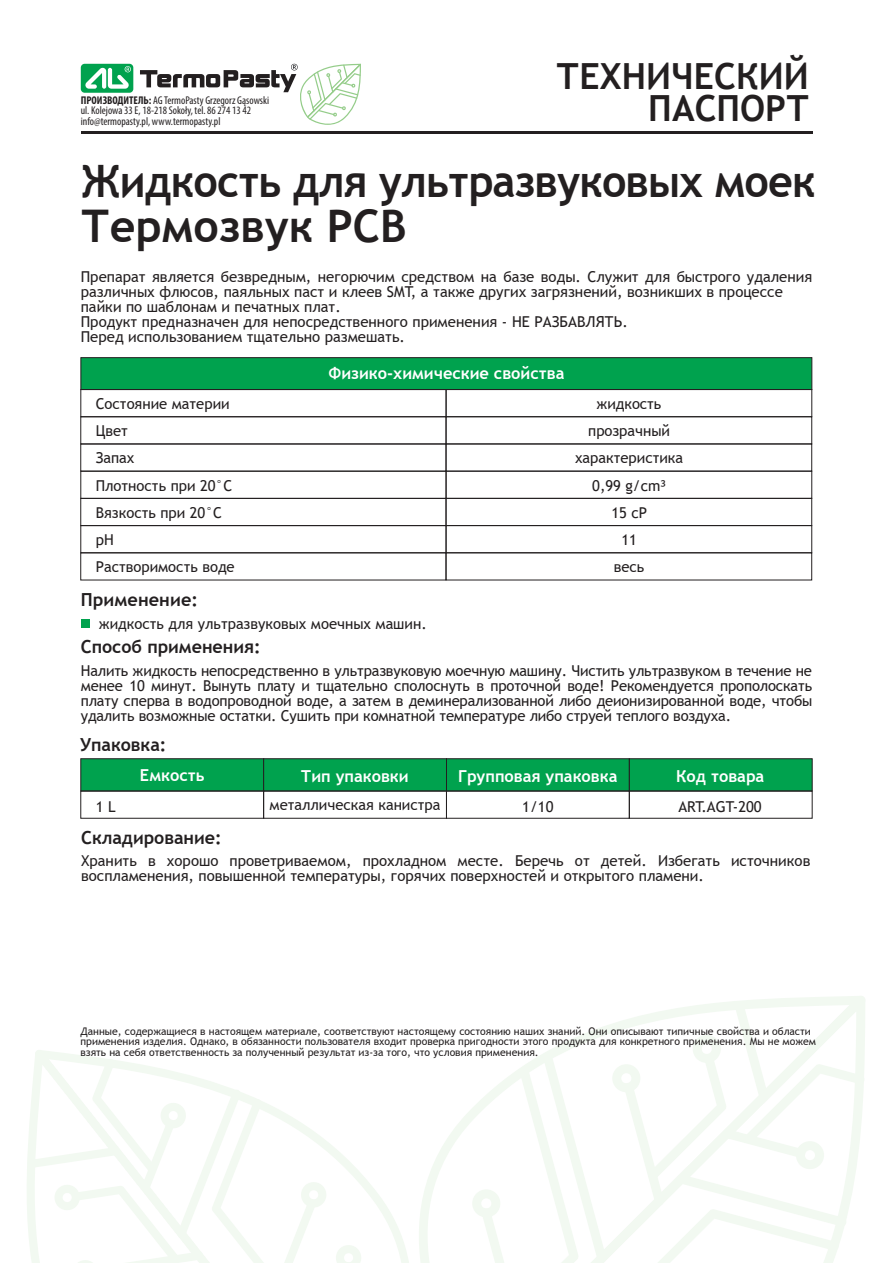
<style>
.page{position:relative;width:893px;height:1263px;background:#fff}
.page>*{position:absolute;margin:0;border:0;box-sizing:border-box;transform-origin:0 0}
.t1{font:700 45px "Trebuchet MS";color:#231f20}
.t2{font:700 44.7px "Trebuchet MS";letter-spacing:-.02em;color:#231f20;scale:.96 1}
.t3{font:700 36px/31.5px "Trebuchet MS";color:#231f20;text-align:right}
.t4{font:700 18px "Trebuchet MS";color:#231f20}
.t5{font:700 16.5px "Trebuchet MS";color:#fff}
.t6{font:15px/15px "Trebuchet MS";color:#231f20}
.t7{font:condensed 11.25px/10.5px "Myriad Pro";color:#231f20}
.t8{font:10.5px/10.5px "Trebuchet MS";color:#231f20}
.s1{font-weight:700}
</style>
<div class="page">
<svg style="left:448px;top:996px;width:417px;height:267px"></svg>
<svg style="left:348px;top:1138px;width:100px;height:125px"></svg>
<svg style="left:27px;top:1050px;width:321px;height:213px"></svg>
<div style="left:81px;top:64px;width:52px;height:29px;background:#00a24e;border-radius:4px"></div>
<svg style="left:85px;top:66px;width:46px;height:23px"></svg>
<hr style="left:81px;top:131px;width:731px;height:2px;background:#231f20">
<svg style="left:140px;top:64px;width:221px;height:61px"></svg>
<div style="left:81px;top:620px;width:9px;height:8px;background:#00a24e"></div>
<div style="left:81px;top:357px;width:731px;height:33px;background:#00a24e;border:1px solid #231f20"></div>
<div style="left:446px;top:389px;width:366px;height:28px;border:1px solid #231f20"></div>
<div style="left:81px;top:389px;width:365px;height:28px;border:1px solid #231f20"></div>
<div style="left:446px;top:416px;width:366px;height:28px;border:1px solid #231f20"></div>
<div style="left:81px;top:416px;width:365px;height:28px;border:1px solid #231f20"></div>
<div style="left:446px;top:471px;width:366px;height:28px;border:1px solid #231f20"></div>
<div style="left:81px;top:471px;width:365px;height:28px;border:1px solid #231f20"></div>
<div style="left:446px;top:498px;width:366px;height:28px;border:1px solid #231f20"></div>
<div style="left:81px;top:498px;width:365px;height:28px;border:1px solid #231f20"></div>
<div style="left:446px;top:525px;width:366px;height:28px;border:1px solid #231f20"></div>
<div style="left:81px;top:525px;width:365px;height:28px;border:1px solid #231f20"></div>
<div style="left:446px;top:758px;width:184px;height:33px;background:#00a24e;border:1px solid #231f20"></div>
<div style="left:81px;top:758px;width:183px;height:33px;background:#00a24e;border:1px solid #231f20"></div>
<div style="left:263px;top:758px;width:184px;height:33px;background:#00a24e;border:1px solid #231f20"></div>
<div style="left:629px;top:758px;width:183px;height:33px;background:#00a24e;border:1px solid #231f20"></div>
<div style="left:446px;top:791px;width:183px;height:27px;border:1px solid #231f20"></div>
<div style="left:81px;top:791px;width:183px;height:27px;border:1px solid #231f20"></div>
<div style="left:263px;top:791px;width:184px;height:27px;border:1px solid #231f20"></div>
<div style="left:629px;top:791px;width:183px;height:27px;border:1px solid #231f20"></div>
<p class="t7" style="left:81px;top:95px;width:190px"><span class="s1">ПРОИЗВОДИТЕЛЬ:</span> AG TermoPasty Grzegorz Gąsowski ul. Kolejowa 33 E, 18-218 Sokoły, tel. 86 274 13 42 info@termopasty.pl, www.termopasty.pl</p>
<h3 class="t3" style="left:556px;top:61px;width:255px">ТЕХНИЧЕСКИЙ<br>ПАСПОРТ</h3>
<h2 class="t2" style="left:81px;top:153px;width:767px">Жидкость для ультразвуковых моек</h2>
<h1 class="t1" style="left:81px;top:198px;width:327px">Термозвук PCB</h1>
<p class="t6" style="left:81px;top:270px;width:733px">Препарат является безвредным, негорючим средством на базе воды. Служит для быстрого удаления различных флюсов, паяльных паст и клеев SMT, а также других загрязнений, возникших в процессе пайки по шаблонам и печатных плат.<br>Продукт предназначен для непосредственного применения - НЕ РАЗБАВЛЯТЬ.<br>Перед использованием тщательно размешать.</p>
<p class="t5" style="left:329px;top:363px;width:237px">Физико-химические свойства</p>
<p class="t6" style="left:96px;top:396px;width:135px">Состояние материи</p>
<p class="t6" style="left:597px;top:396px;width:66px">жидкость</p>
<p class="t6" style="left:96px;top:423px;width:34px">Цвет</p>
<p class="t6" style="left:588px;top:423px;width:83px">прозрачный</p>
<p class="t6" style="left:96px;top:451px;width:40px">Запах</p>
<p class="t6" style="left:575px;top:451px;width:110px">характеристика</p>
<p class="t6" style="left:96px;top:478px;width:138px">Плотность при 20°C</p>
<p class="t6" style="left:592px;top:478px;width:75px">0,99 g/cm3</p>
<p class="t6" style="left:96px;top:505px;width:128px">Вязкость при 20°C</p>
<p class="t6" style="left:611px;top:505px;width:37px">15 cP</p>
<p class="t6" style="left:96px;top:532px;width:19px">pH</p>
<p class="t6" style="left:621px;top:532px;width:17px">11</p>
<p class="t6" style="left:96px;top:559px;width:140px">Растворимость воде</p>
<p class="t6" style="left:614px;top:559px;width:32px">весь</p>
<p class="t4" style="left:81px;top:589px;width:119px">Применение:</p>
<p class="t6" style="left:99px;top:616px;width:329px">жидкость для ультразвуковых моечных машин.</p>
<p class="t4" style="left:81px;top:636px;width:181px">Способ применения:</p>
<p class="t6" style="left:81px;top:663px;width:733px;text-align:justify">Налить жидкость непосредственно в ультразвуковую моечную машину. Чистить ультразвуком в течение не менее 10 минут. Вынуть плату и тщательно сполоснуть в проточной воде! Рекомендуется прополоскать плату сперва в водопроводной воде, а затем в деминерализованной либо деионизированной воде, чтобы удалить возможные остатки. Сушить при комнатной температуре либо струей теплого воздуха.</p>
<p class="t4" style="left:80px;top:734px;width:88px">Упаковка:</p>
<p class="t5" style="left:140px;top:765px;width:66px">Емкость</p>
<p class="t5" style="left:301px;top:765px;width:109px">Тип упаковки</p>
<p class="t5" style="left:458px;top:765px;width:161px">Групповая упаковка</p>
<p class="t5" style="left:676px;top:765px;width:90px">Код товара</p>
<p class="t6" style="left:96px;top:799px;width:21px">1 L</p>
<p class="t6" style="left:270px;top:797px;width:172px">металлическая канистра</p>
<p class="t6" style="left:522px;top:799px;width:33px">1/10</p>
<p class="t6" style="left:678px;top:799px;width:85px">ART.AGT-200</p>
<p class="t4" style="left:81px;top:826px;width:142px">Складирование:</p>
<p class="t6" style="left:81px;top:853px;width:731px">Хранить в хорошо проветриваемом, прохладном месте. Беречь от детей. Избегать источников воспламенения, повышенной температуры, горячих поверхностей и открытого пламени.</p>
<p class="t8" style="left:80px;top:1026px;width:737px">Данные, содержащиеся в настоящем материале, соответствуют настоящему состоянию наших знаний. Они описывают типичные свойства и области применения изделия. Однако, в обязанности пользователя входит проверка пригодности этого продукта для конкретного применения. Мы не можем взять на себя ответственность за полученный результат из-за того, что условия применения.</p>
</div>
